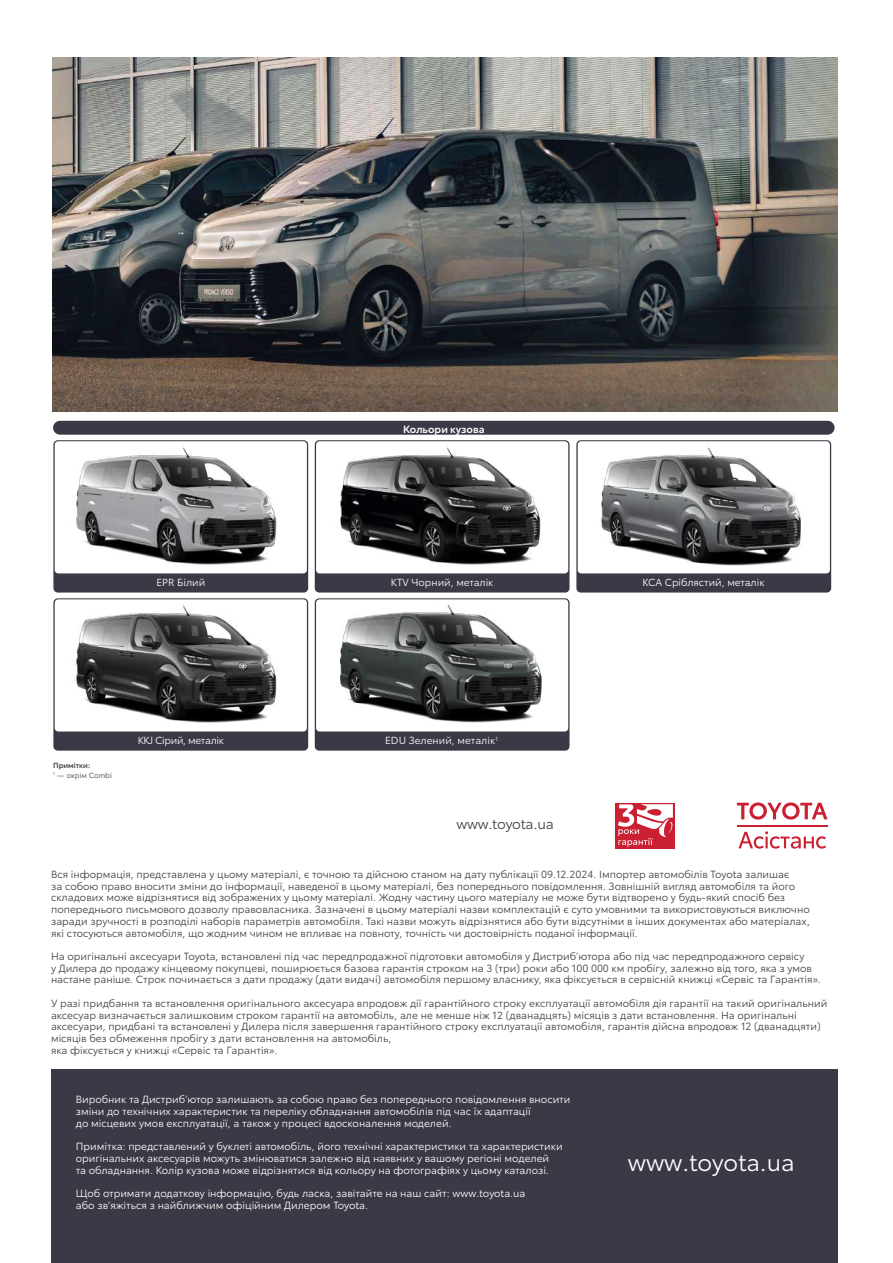
<style>
.page{position:relative;width:893px;height:1263px;background:#fff}
.page>*{position:absolute;margin:0;border:0;box-sizing:border-box;transform-origin:0 0}
.t1{font:23.55px "Toyota Type";color:#fff}
.t2{font:13.95px "Toyota Type";letter-spacing:-.01em;color:#424143}
.t3{font:10.35px/11.7px "Toyota Type";color:#424143}
.t4{font:10.35px/11.7px "Toyota Type";color:#fff}
.t5{font:600 10.35px "Toyota Type";color:#fff}
.t6{font:10.2px "Toyota Type";color:#fff}
.t7{font:10.2px "Toyota Type";letter-spacing:-.03em;color:#fff}
.t8{font:7.35px/9.8px "Toyota Type";color:#424143}
.s1{font-weight:600}
</style>
<div class="page">
<div style="left:51px;top:1070px;width:787px;height:193px;background:#3a3945"></div>
<div style="left:616px;top:803px;width:59px;height:45px;background:#cb2031"></div>
<svg style="left:618px;top:804px;width:55px;height:43px"></svg>
<svg style="left:738px;top:831px;width:88px;height:18px"></svg>
<svg style="left:737px;top:802px;width:90px;height:17px"></svg>
<hr style="left:737px;top:826px;width:90px;height:1px;background:#cb2031">
<div style="left:53px;top:421px;width:782px;height:14px;background:#3a3945;border-radius:7px"></div>
<img style="left:52px;top:58px;width:786px;height:354px">
<img style="left:53px;top:422px;width:231px;height:157px">
<img style="left:284px;top:434px;width:260px;height:144px">
<img style="left:544px;top:422px;width:291px;height:171px">
<img style="left:53px;top:579px;width:230px;height:172px">
<img style="left:283px;top:578px;width:296px;height:173px">
<p class="t5" style="left:403px;top:421px;width:83px">Кольори кузова</p>
<p class="t6" style="left:156px;top:575px;width:50px">EPR Білий</p>
<p class="t6" style="left:391px;top:575px;width:104px">KTV Чорний, металік</p>
<p class="t6" style="left:643px;top:575px;width:123px">KCA Сріблястий, металік</p>
<p class="t8" style="left:53px;top:760px;width:60px"><span class="s1">Примітки:<br></span><sup>1</sup> — окрім Combi</p>
<p class="t7" style="left:138px;top:733px;width:88px">KKJ Сірий, металік</p>
<p class="t6" style="left:385px;top:733px;width:115px">EDU Зелений, металік<sup>1</sup></p>
<h2 class="t2" style="left:456px;top:814px;width:99px">www.toyota.ua</h2>
<p class="t3" style="left:51px;top:867px;width:760px">Вся інформація, представлена у цьому матеріалі, є точною та дійсною станом на дату публікації 09.12.2024. Імпортер автомобілів Toyota залишає<br>за собою право вносити зміни до інформації, наведеної в цьому матеріалі, без попереднього повідомлення. Зовнішній вигляд автомобіля та його складових може відрізнятися від зображених у цьому матеріалі. Жодну частину цього матеріалу не може бути відтворено у будь-який спосіб без попереднього письмового дозволу правовласника. Зазначені в цьому матеріалі назви комплектацій є суто умовними та використовуються виключно заради зручності в розподілі наборів параметрів автомобіля. Такі назви можуть відрізнятися або бути відсутніми в інших документах або матеріалах, які стосуються автомобіля, що жодним чином не впливає на повноту, точність чи достовірність поданої інформації.</p>
<p class="t3" style="left:51px;top:950px;width:771px">На оригінальні аксесуари Toyota, встановлені під час передпродажної підготовки автомобіля у Дистрибʼютора або під час передпродажного сервісу<br>у Дилера до продажу кінцевому покупцеві, поширюється базова гарантія строком на 3 (три) роки або 100 000 км пробігу, залежно від того, яка з умов настане раніше. Строк починається з дати продажу (дати видачі) автомобіля першому власнику, яка фіксується в сервісній книжці «Сервіс та Гарантія».</p>
<p class="t3" style="left:51px;top:997px;width:778px">У разі придбання та встановлення оригінального аксесуара впродовж дії гарантійного строку експлуатації автомобіля дія гарантії на такий оригінальний аксесуар визначається залишковим строком гарантії на автомобіль, але не менше ніж 12 (дванадцять) місяців з дати встановлення. На оригінальні аксесуари, придбані та встановлені у Дилера після завершення гарантійного строку експлуатації автомобіля, гарантія дійсна впродовж 12 (дванадцяти) місяців без обмеження пробігу з дати встановлення на автомобіль,<br>яка фіксується у книжці «Сервіс та Гарантія».</p>
<p class="t4" style="left:76px;top:1093px;width:496px">Виробник та Дистрибʼютор залишають за собою право без попереднього повідомлення вносити зміни до технічних характеристик та переліку обладнання автомобілів під час їх адаптації<br>до місцевих умов експлуатації, а також у процесі вдосконалення моделей.</p>
<p class="t4" style="left:76px;top:1140px;width:488px">Примітка: представлений у буклеті автомобіль, його технічні характеристики та характеристики оригінальних аксесуарів можуть змінюватися залежно від наявних у вашому регіоні моделей<br>та обладнання. Колір кузова може відрізнятися від кольору на фотографіях у цьому каталозі.</p>
<p class="t4" style="left:76px;top:1187px;width:451px">Щоб отримати додаткову інформацію, будь ласка, завітайте на наш сайт: www.toyota.ua або звʼяжіться з найближчим офіційним Дилером Toyota.</p>
<h1 class="t1" style="left:628px;top:1145px;width:169px">www.toyota.ua</h1>
</div>
